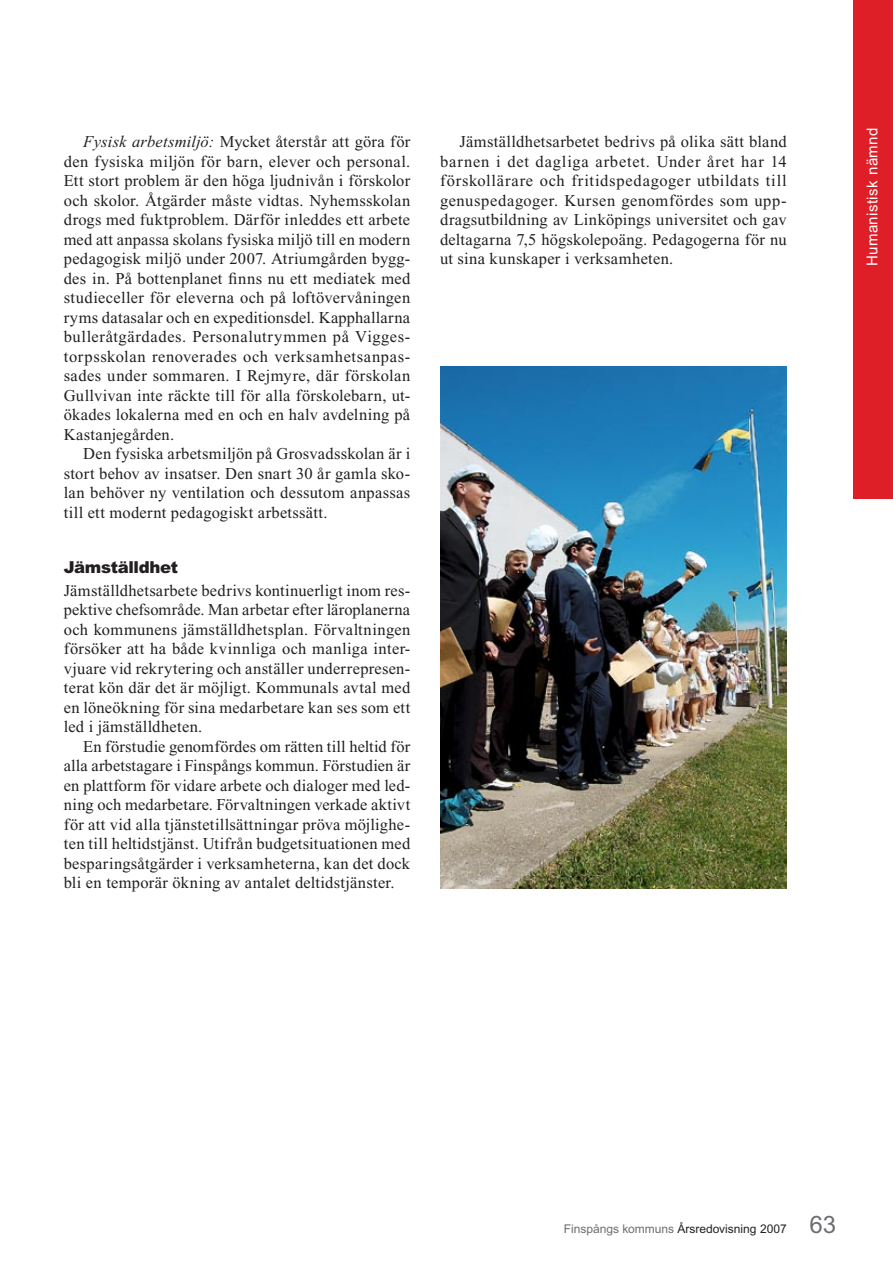
<style>
.page{position:relative;width:893px;height:1263px;background:#fff}
.page>*{position:absolute;margin:0;border:0;box-sizing:border-box;transform-origin:0 0}
.t1{font:16.5px/19.5px "Times New Roman";letter-spacing:.015em;color:#231f20;text-align:justify}
.t2{font:900 16.5px "Arial";color:#231f20}
.t3{font:15px "Arial";letter-spacing:.03em;color:#fff}
.t4{font:12px "Arial";color:#231f20}
.s1{font-style:italic}
.s2{color:#6c6d70}
.s3{font-size:24px;color:#6c6d70}
</style>
<div class="page">
<div style="left:853px;top:0;width:40px;height:498px;background:#df1f27"></div>
<img style="left:440px;top:367px;width:347px;height:521px">
<p class="t1" style="left:64px;top:132px;width:348px;text-indent:20px"><span class="s1">Fysisk arbetsmiljö:</span> Mycket återstår att göra för den fysiska miljön för barn, elever och personal.<br>Ett stort problem är den höga ljudnivån i förskolor och skolor. Åtgärder måste vidtas. Nyhemsskolan drogs med fuktproblem. Därför inleddes ett arbete med att anpassa skolans fysiska miljö till en modern pedagogisk miljö under 2007. Atriumgården bygg&shy;des in. På bottenplanet finns nu ett mediatek med studieceller för eleverna och på loftövervåningen ryms datasalar och en expeditionsdel. Kapphallarna bulleråtgärdades. Personalutrymmen på Vigges&shy;torpsskolan renoverades och verksamhetsanpas&shy;sades under sommaren. I Rejmyre, där förskolan Gullvivan inte räckte till för alla förskolebarn, ut&shy;ökades lokalerna med en och en halv avdelning på Kastanjegården.</p>
<p class="t1" style="left:64px;top:444px;width:348px;text-indent:20px">Den fysiska arbetsmiljön på Grosvadsskolan är i stort behov av insatser. Den snart 30 år gamla sko&shy;lan behöver ny ventilation och dessutom anpassas till ett modernt pedagogiskt arbetssätt.</p>
<p class="t2" style="left:64px;top:557px;width:116px">Jämställdhet</p>
<p class="t1" style="left:64px;top:581px;width:348px">Jämställdhetsarbete bedrivs kontinuerligt inom res&shy;pektive chefsområde. Man arbetar efter läroplanerna och kommunens jämställdhetsplan. Förvaltningen försöker att ha både kvinnliga och manliga inter&shy;vjuare vid rekrytering och anställer underrepresen&shy;terat kön där det är möjligt. Kommunals avtal med en löneökning för sina medarbetare kan ses som ett led i jämställdheten.</p>
<p class="t1" style="left:64px;top:737px;width:348px;text-indent:20px">En förstudie genomfördes om rätten till heltid för alla arbetstagare i Finspångs kommun. Förstudien är en plattform för vidare arbete och dialoger med led&shy;ning och medarbetare. Förvaltningen verkade aktivt för att vid alla tjänstetillsättningar pröva möjlighe&shy;ten till heltidstjänst. Utifrån budgetsituationen med besparingsåtgärder i verksamheterna, kan det dock bli en temporär ökning av antalet deltidstjänster.</p>
<p class="t1" style="left:440px;top:132px;width:348px;text-indent:20px">Jämställdhetsarbetet bedrivs på olika sätt bland barnen i det dagliga arbetet. Under året har 14 förskollärare och fritidspedagoger utbildats till genuspedagoger. Kursen genomfördes som upp&shy;dragsutbildning av Linköpings universitet och gav deltagarna 7,5 högskolepoäng. Pedagogerna för nu ut sina kunskaper i verksamheten.</p>
<p class="t3" style="left:864px;top:266px;width:140px;rotate:-90deg">Humanistisk nämnd</p>
<p class="t4" style="left:564px;top:1221px;width:274px"><span class="s2">Finspångs kommuns</span> Årsredovisning 2007 <span class="s3">63</span></p>
</div>
